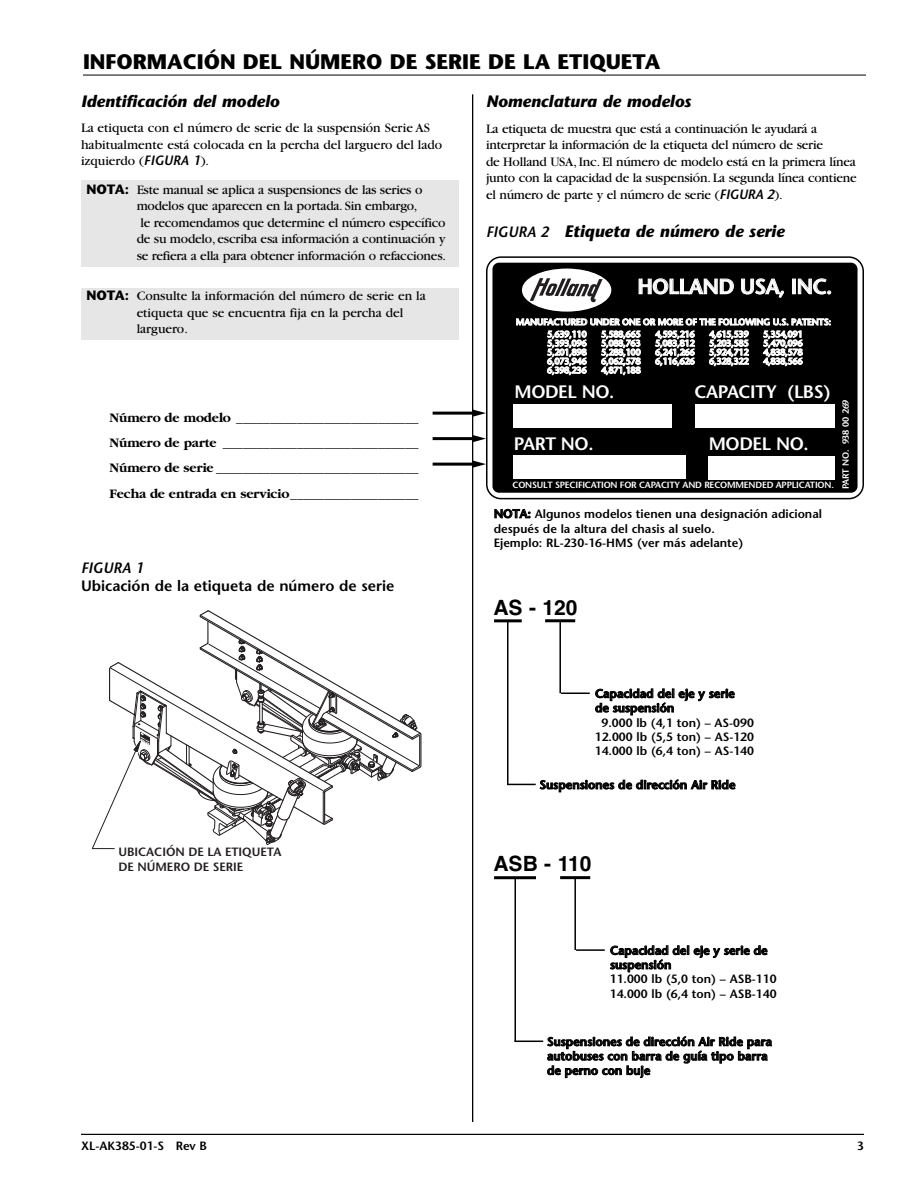
<style>
.page{position:relative;width:918px;height:1188px;background:#fff}
.page>*{position:absolute;margin:0;border:0;box-sizing:border-box;transform-origin:0 0}
.t1{font:700 21px "Stone Sans";color:#000}
.t2{font:600 21px "Stone Sans";letter-spacing:-.025em;color:#fff}
.t3{font:700 21px "Helvetica";color:#000}
.t4{font:600 18px "Stone Sans";letter-spacing:-.025em;color:#fff}
.t5{font:italic 700 16.5px "Stone Sans";color:#000}
.t6{font:600 15px "Stone Sans";color:#000}
.t7{font:italic 600 15px "Stone Sans";color:#000}
.t8{font:13.5px/16.5px "Garamond";letter-spacing:-.015em;color:#000}
.t9{font:600 12px/14.4px "Stone Sans";color:#000}
.t10{font:600 12px/14.4px "Stone Sans";color:#231f20}
.t11{font:600 9px/12.3px "Stone Sans";letter-spacing:-.025em;color:#fff}
.s1{font-family:"Stone Sans";font-weight:600;font-style:italic}
.s2{font-family:"Stone Sans";font-weight:700}
.s3{font-weight:700}
</style>
<div class="page">
<hr style="left:83px;top:75px;width:783px;height:1px;background:#000">
<svg style="left:92px;top:610px;width:329px;height:240px"></svg>
<hr style="left:433px;top:412px;width:42px;height:3px;background:#000">
<svg style="left:473px;top:409px;width:13px;height:8px"></svg>
<hr style="left:433px;top:437px;width:42px;height:3px;background:#000">
<svg style="left:473px;top:435px;width:13px;height:7px"></svg>
<hr style="left:433px;top:463px;width:42px;height:3px;background:#000">
<svg style="left:473px;top:460px;width:13px;height:8px"></svg>
<hr style="left:494px;top:619px;width:28px;height:3px;background:#000">
<hr style="left:507px;top:621px;width:1px;height:164px;background:#000">
<svg style="left:508px;top:784px;width:28px;height:1px"></svg>
<svg style="left:561px;top:693px;width:29px;height:1px"></svg>
<hr style="left:559px;top:622px;width:2px;height:71px;background:#000">
<hr style="left:545px;top:619px;width:30px;height:3px;background:#000">
<svg style="left:486px;top:256px;width:378px;height:243px"></svg>
<div style="left:492px;top:263px;width:366px;height:230px;background:#000;border-radius:6px"></div>
<div style="left:514px;top:456px;width:172px;height:23px;background:#fff"></div>
<div style="left:709px;top:456px;width:126px;height:23px;background:#fff"></div>
<div style="left:514px;top:405px;width:158px;height:23px;background:#fff"></div>
<div style="left:695px;top:404px;width:140px;height:24px;background:#fff"></div>
<div style="left:522px;top:269px;width:89px;height:43px;background:#fff;border-radius:50%"></div>
<svg style="left:530px;top:278px;width:73px;height:24px"></svg>
<hr style="left:494px;top:876px;width:42px;height:3px;background:#000">
<hr style="left:515px;top:878px;width:1px;height:164px;background:#000">
<svg style="left:516px;top:1041px;width:27px;height:1px"></svg>
<hr style="left:576px;top:949px;width:29px;height:2px;background:#000">
<hr style="left:574px;top:879px;width:2px;height:71px;background:#000">
<hr style="left:560px;top:876px;width:30px;height:3px;background:#000">
<hr style="left:81px;top:1134px;width:783px;height:1px;background:#000">
<hr style="left:472px;top:94px;width:1px;height:1028px;background:#000">
<div style="left:81px;top:180px;width:378px;height:87px;background:#e6e6e6"></div>
<div style="left:81px;top:288px;width:378px;height:51px;background:#e6e6e6"></div>
<h1 class="t1" style="left:83px;top:54px;width:579px">INFORMACIÓN DEL NÚMERO DE SERIE DE LA ETIQUETA</h1>
<p class="t5" style="left:81px;top:95px;width:200px">Identificación del modelo</p>
<p class="t8" style="left:81px;top:121px;width:363px">La etiqueta con el número de serie de la suspensión Serie AS habitualmente está colocada en la percha del larguero del lado izquierdo (<span class="s1">FIGURA 1</span>).</p>
<p class="t8" style="left:137px;top:182px;width:311px;text-indent:-50px"><span class="s2">NOTA:</span> Este manual se aplica a suspensiones de las series o modelos que aparecen en la portada. Sin embargo,<br>le recomendamos que determine el número específico de su modelo, escriba esa información a continuación y se refiera a ella para obtener información o refacciones.</p>
<p class="t8" style="left:137px;top:289px;width:291px;text-indent:-50px"><span class="s2">NOTA:</span> Consulte la información del número de serie en la etiqueta que se encuentra fija en la percha del larguero.</p>
<p class="t8" style="left:110px;top:406px;width:310px;line-height:25.5px;text-align:justify"><span class="s3">Número de modelo</span> ___________________________ <span class="s3">Número de parte</span> _____________________________ <span class="s3">Número de serie</span> ______________________________ <span class="s3">Fecha de entrada en servicio</span>___________________</p>
<p class="t7" style="left:81px;top:562px;width:65px">FIGURA 1</p>
<p class="t6" style="left:81px;top:580px;width:315px">Ubicación de la etiqueta de número de serie</p>
<p class="t10" style="left:118px;top:846px;width:164px">UBICACIÓN DE LA ETIQUETA<br>DE NÚMERO DE SERIE</p>
<p class="t9" style="left:81px;top:1139px;width:128px">XL-AK385-01-S Rev B</p>
<p class="t5" style="left:486px;top:95px;width:207px">Nomenclatura de modelos</p>
<p class="t8" style="left:486px;top:121px;width:372px">La etiqueta de muestra que está a continuación le ayudará a interpretar la información de la etiqueta del número de serie<br>de Holland USA, Inc. El número de modelo está en la primera línea junto con la capacidad de la suspensión. La segunda línea contiene el número de parte y el número de serie (<span class="s1">FIGURA 2</span>).</p>
<p class="t5" style="left:564px;top:225px;width:222px">Etiqueta de número de serie</p>
<p class="t7" style="left:486px;top:226px;width:65px">FIGURA 2</p>
<h1 class="t2" style="left:637px;top:278px;width:196px">HOLLAND USA, INC.</h1>
<p class="t11" style="left:547px;top:317px;width:285px;text-indent:-31px">MANUFACTURED UNDER ONE OR MORE OF THE FOLLOWING U.S. PATENTS:<br>5,639,110</p>
<p class="t11" style="left:601px;top:329px;width:41px">5,588,665</p>
<p class="t11" style="left:655px;top:329px;width:41px">4,595,216</p>
<p class="t11" style="left:709px;top:329px;width:41px">4,615,539</p>
<p class="t11" style="left:763px;top:329px;width:41px">5,354,091</p>
<p class="t11" style="left:547px;top:338px;width:41px">5,393,096</p>
<p class="t11" style="left:601px;top:338px;width:41px">5,088,763</p>
<p class="t11" style="left:655px;top:338px;width:41px">5,083,812</p>
<p class="t11" style="left:709px;top:338px;width:41px">5,203,585</p>
<p class="t11" style="left:763px;top:338px;width:41px">5,470,096</p>
<p class="t11" style="left:547px;top:347px;width:41px">5,201,898</p>
<p class="t11" style="left:601px;top:347px;width:41px">5,288,100</p>
<p class="t11" style="left:655px;top:347px;width:41px">6,241,266</p>
<p class="t11" style="left:709px;top:347px;width:41px">5,924,712</p>
<p class="t11" style="left:763px;top:347px;width:41px">4,838,578</p>
<p class="t11" style="left:547px;top:356px;width:41px">6,073,946</p>
<p class="t11" style="left:601px;top:356px;width:41px">6,062,578</p>
<p class="t11" style="left:655px;top:356px;width:41px">6,116,626</p>
<p class="t11" style="left:709px;top:356px;width:41px">6,328,322</p>
<p class="t11" style="left:763px;top:356px;width:41px">4,838,566</p>
<p class="t11" style="left:547px;top:365px;width:41px">6,398,236</p>
<p class="t11" style="left:601px;top:365px;width:41px">4,871,188</p>
<h2 class="t4" style="left:695px;top:385px;width:138px">CAPACITY (LBS)</h2>
<h2 class="t4" style="left:709px;top:436px;width:101px">MODEL NO.</h2>
<h2 class="t4" style="left:514px;top:385px;width:101px">MODEL NO.</h2>
<h2 class="t4" style="left:514px;top:437px;width:81px">PART NO.</h2>
<p class="t11" style="left:513px;top:480px;width:323px">CONSULT SPECIFICATION FOR CAPACITY AND RECOMMENDED APPLICATION.</p>
<p class="t9" style="left:494px;top:508px;width:330px">NOTA: Algunos modelos tienen una designación adicional después de la altura del chasis al suelo.<br>Ejemplo: RL-230-16-HMS (ver más adelante)</p>
<p class="t11" style="left:841px;top:489px;width:92px;rotate:-90deg">PART NO. 938 00 269</p>
<h1 class="t3" style="left:494px;top:595px;width:86px">AS - 120</h1>
<p class="t9" style="left:595px;top:688px;width:141px">Capacidad del eje y serie</p>
<p class="t9" style="left:595px;top:702px;width:81px">de suspensión</p>
<p class="t9" style="left:602px;top:716px;width:154px">9.000 lb (4,1 ton) – AS-090</p>
<p class="t9" style="left:595px;top:731px;width:161px">12.000 lb (5,5 ton) – AS-120</p>
<p class="t9" style="left:595px;top:745px;width:161px">14.000 lb (6,4 ton) – AS-140</p>
<p class="t9" style="left:539px;top:779px;width:198px">Suspensiones de dirección Air Ride</p>
<h1 class="t3" style="left:494px;top:852px;width:100px">ASB - 110</h1>
<p class="t9" style="left:610px;top:944px;width:168px">Capacidad del eje y serie de suspensión<br>11.000 lb (5,0 ton) – ASB-110<br>14.000 lb (6,4 ton) – ASB-140</p>
<p class="t9" style="left:547px;top:1036px;width:226px">Suspensiones de dirección Air Ride para autobuses con barra de guía tipo barra de perno con buje</p>
<p class="t9" style="left:857px;top:1139px;width:8px">3</p>
</div>
